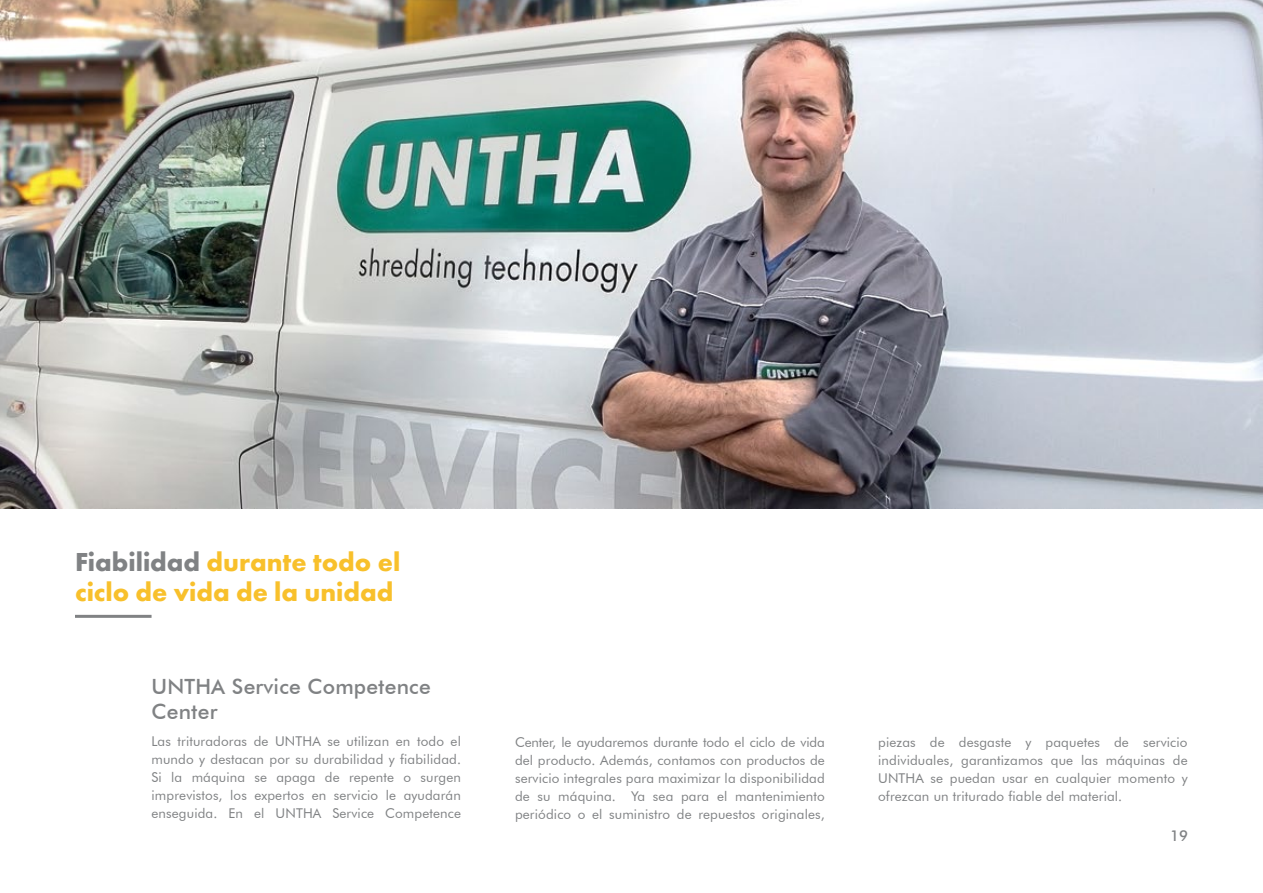
<style>
.page{position:relative;width:1263px;height:893px;background:#fff}
.page>*{position:absolute;margin:0;border:0;box-sizing:border-box;transform-origin:0 0}
.t1{font:700 27px/30px "Futura PT";color:#f8c02b}
.t2{font:500 21px/25.2px "Futura BT";letter-spacing:.01em;color:#808284}
.t3{font:500 15px "Futura BT";color:#808284}
.t4{font:13.5px/18px "Futura BT";letter-spacing:.01em;color:#808284;text-align:justify}
.s1{color:#808284}
</style>
<div class="page">
<img style="left:0;top:0;width:1263px;height:508px">
<hr style="left:75px;top:615px;width:77px;height:3px;background:#808284">
<h1 class="t1" style="left:75px;top:546px;width:327px"><span class="s1">Fiabilidad</span> durante todo el ciclo de vida de la unidad</h1>
<h2 class="t2" style="left:152px;top:674px;width:281px">UNTHA Service Competence<br>Center</h2>
<p class="t4" style="left:152px;top:732px;width:311px">Las trituradoras de UNTHA se utilizan en todo el mundo y destacan por su durabilidad y fiabilidad.<br>Si la máquina se apaga de repente o surgen imprevistos, los expertos en servicio le ayudarán enseguida. En el UNTHA Service Competence</p>
<p class="t4" style="left:515px;top:733px;width:311px">Center, le ayudaremos durante todo el ciclo de vida del producto. Además, contamos con productos de servicio integrales para maximizar la disponibilidad de su máquina. Ya sea para el mantenimiento periódico o el suministro de repuestos originales,</p>
<p class="t4" style="left:878px;top:733px;width:311px">piezas de desgaste y paquetes de servicio individuales, garantizamos que las máquinas de UNTHA se puedan usar en cualquier momento y ofrezcan un triturado fiable del material.</p>
<p class="t3" style="left:1170px;top:826px;width:20px">19</p>
</div>
